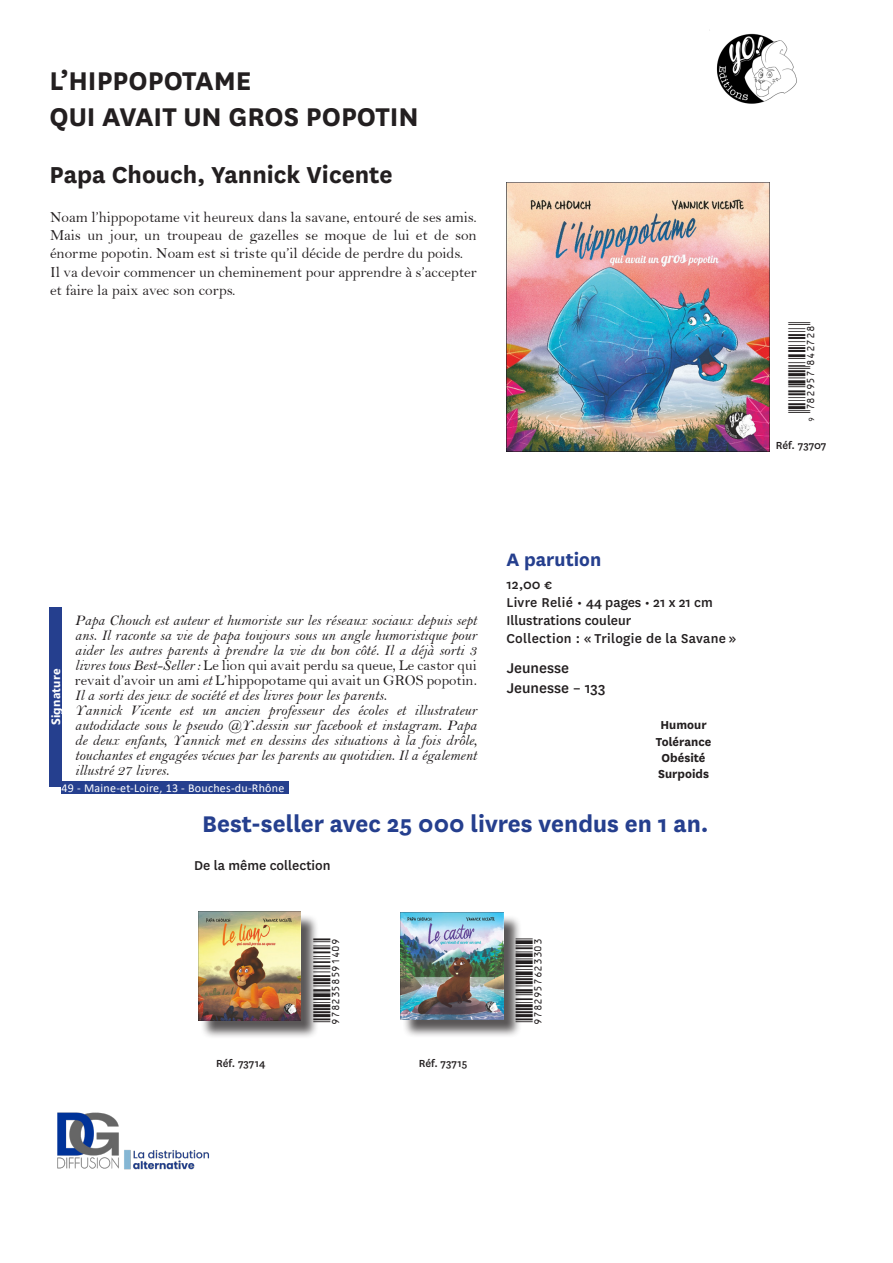
<style>
.page{position:relative;width:893px;height:1263px;background:#fff}
.page>*{position:absolute;margin:0;border:0;box-sizing:border-box;transform-origin:0 0}
.t1{font:700 30px "National";color:#231f20}
.t2{font:700 27px "National";color:#231f20}
.Accroche{font:700 26.55px "National";color:#253f8e}
.t3{font:700 21px "National";color:#253f8e}
.t4{font:19.5px "ID Automation UPCEANXS";color:#231f20}
.Titre_collection{font:500 16.5px "National";color:#231f20}
.t5{font:15.3px/18.5px "Bell";color:#231f20}
.texte_BIO{font:15px/15px "Bell MT Italic";color:#231f20;text-align:justify}
.t6{font:500 15px "National";color:#231f20}
.t7{font:500 15px "National";letter-spacing:.02em;color:#231f20}
.t8{font:700 13.5px "National";color:#231f20}
.t9{font:12px "Calibri";letter-spacing:.02em;color:#fff}
.t10{font:500 12px "National";color:#231f20}
.t11{font:700 12px "Segoe UI";letter-spacing:.02em;color:#fff}
.s1{font-family:"Bell"}
</style>
<div class="page">
<img style="left:506px;top:183px;width:263px;height:268px">
<img style="left:709px;top:30px;width:88px;height:74px">
<div style="left:62px;top:781px;width:227px;height:13px;background:#253f8e"></div>
<div style="left:49px;top:607px;width:13px;height:180px;background:#253f8e"></div>
<div style="left:200px;top:913px;width:119px;height:126px;background:#231f20;opacity:.75"></div>
<img style="left:198px;top:911px;width:103px;height:109px">
<div style="left:403px;top:914px;width:118px;height:124px;background:#231f20;opacity:.75"></div>
<img style="left:400px;top:912px;width:103px;height:107px">
<img style="left:57px;top:1112px;width:152px;height:58px">
<p class="t1" style="left:49px;top:59px;width:204px">L’HIPPOPOTAME</p>
<p class="t1" style="left:49px;top:95px;width:371px">QUI AVAIT UN GROS POPOTIN</p>
<p class="t2" style="left:49px;top:155px;width:345px">Papa Chouch, Yannick Vicente</p>
<p class="t5" style="left:50px;top:207px;width:428px">Noam l’hippopotame vit heureux dans la savane, entouré de ses amis.</p>
<p class="t5" style="left:50px;top:226px;width:428px">Mais un jour, un troupeau de gazelles se moque de lui et de son énorme popotin. Noam est si triste qu’il décide de perdre du poids.</p>
<p class="t5" style="left:50px;top:263px;width:428px">Il va devoir commencer un cheminement pour apprendre à s’accepter et faire la paix avec son corps.</p>
<p class="t4" style="left:784px;top:426px;width:105px;rotate:-90deg">y(7IC9F7*SOMRMS(</p>
<p class="t10" style="left:776px;top:437px;width:52px">Réf. 73707</p>
<p class="t3" style="left:506px;top:545px;width:96px">A parution</p>
<p class="t6" style="left:506px;top:574px;width:47px">12,00 €</p>
<p class="t6" style="left:506px;top:592px;width:208px">Livre Relié • 44 pages • 21 x 21 cm</p>
<p class="t6" style="left:506px;top:610px;width:126px">Illustrations couleur</p>
<p class="t7" style="left:506px;top:628px;width:232px">Collection : « Trilogie de la Savane »</p>
<p class="texte_BIO" style="left:75px;top:613px;width:403px">Papa Chouch est auteur et humoriste sur les réseaux sociaux depuis sept ans. Il raconte sa vie de papa toujours sous un angle humoristique pour aider les autres parents à prendre la vie du bon côté. Il a déjà sorti 3 livres tous Best-Seller : <span class="s1">Le lion qui avait perdu sa queue</span>, <span class="s1">Le castor qui revait d’avoir un ami</span> et <span class="s1">L’hippopotame qui avait un GROS popotin</span>.<br>Il a sorti des jeux de société et des livres pour les parents.</p>
<p class="texte_BIO" style="left:75px;top:703px;width:403px">Yannick Vicente est un ancien professeur des écoles et illustrateur autodidacte sous le pseudo @Y.dessin sur facebook et instagram. Papa de deux enfants, Yannick met en dessins des situations à la fois drôle, touchantes et engagées vécues par les parents au quotidien. Il a également illustré 27 livres.</p>
<p class="Titre_collection" style="left:507px;top:657px;width:64px">Jeunesse</p>
<p class="Titre_collection" style="left:507px;top:677px;width:100px">Jeunesse – 133</p>
<p class="t11" style="left:45px;top:725px;width:58px;rotate:-90deg">Signature</p>
<p class="t8" style="left:660px;top:716px;width:48px">Humour</p>
<p class="t8" style="left:656px;top:732px;width:57px">Tolérance</p>
<p class="t8" style="left:662px;top:748px;width:46px">Obésité</p>
<p class="t8" style="left:658px;top:764px;width:52px">Surpoids</p>
<p class="Accroche" style="left:202px;top:805px;width:508px">Best-seller avec 25 000 livres vendus en 1 an.</p>
<p class="t9" style="left:62px;top:780px;width:224px">49 - Maine-et-Loire, 13 - Bouches-du-Rhône</p>
<p class="t6" style="left:194px;top:855px;width:138px">De la même collection</p>
<p class="t10" style="left:216px;top:1056px;width:51px">Réf. 73714</p>
<p class="t4" style="left:309px;top:1025px;width:88px;rotate:-90deg">9782358591409</p>
<p class="t10" style="left:419px;top:1056px;width:50px">Réf. 73715</p>
<p class="t4" style="left:511px;top:1025px;width:88px;rotate:-90deg">9782957623303</p>
</div>
